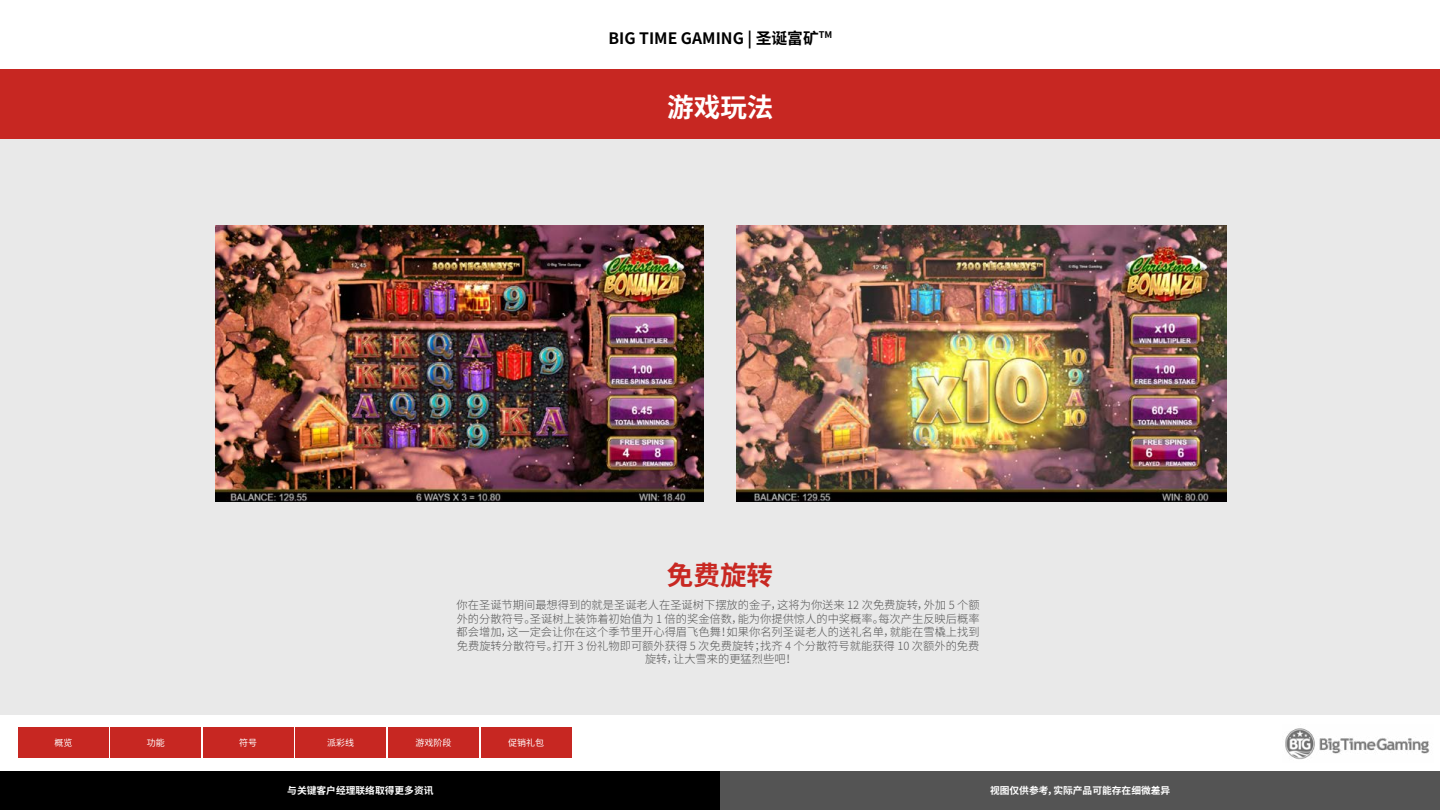
<style>
.page{position:relative;width:1440px;height:810px;background:#fff}
.page>*{position:absolute;margin:0;border:0;box-sizing:border-box;transform-origin:0 0}
.t1{font:700 26.55px "Noto Sans CJ Ktc";color:#fff}
.t2{font:700 26.55px "Noto Sans CJ Ktc";color:#c82822}
.t3{font:700 15.75px "Noto Sans CJ Ktc";color:#000}
.t4{font:300 11.25px/13.5px "Noto Sans CJ Ktc";color:#545454;text-align:center}
.t5{font:700 9.75px "Noto Sans CJ Ktc";color:#fff}
.t6{font:9px "Noto Sans CJ Ktc";color:#fff}
</style>
<div class="page">
<div style="left:0;top:70px;width:1440px;height:644px;background:#e8e8e8"></div>
<div style="left:0;top:69px;width:1440px;height:69px;background:#c72722"></div>
<img style="left:1285px;top:728px;width:145px;height:32px">
<div style="left:18px;top:728px;width:91px;height:30px;background:#c72722"></div>
<div style="left:111px;top:728px;width:90px;height:30px;background:#c72722"></div>
<div style="left:203px;top:728px;width:90px;height:30px;background:#c72722"></div>
<div style="left:296px;top:728px;width:90px;height:30px;background:#c72722"></div>
<div style="left:388px;top:728px;width:91px;height:30px;background:#c72722"></div>
<div style="left:481px;top:728px;width:90px;height:30px;background:#c72722"></div>
<img style="left:216px;top:225px;width:487px;height:276px">
<img style="left:737px;top:225px;width:490px;height:276px">
<div style="left:0;top:771px;width:720px;height:39px;background:#000"></div>
<div style="left:720px;top:771px;width:720px;height:39px;background:#545454"></div>
<h2 class="t3" style="left:608px;top:29px;width:225px">BIG TIME GAMING | 圣诞富矿<sup>TM</sup></h2>
<h1 class="t1" style="left:667px;top:92px;width:108px">游戏玩法</h1>
<h1 class="t2" style="left:667px;top:560px;width:108px">免费旋转</h1>
<p class="t4" style="left:457px;top:599px;width:525px">你在圣诞节期间最想得到的就是圣诞老人在圣诞树下摆放的金子，这将为你送来 12 次免费旋转，外加 5 个额外的分散符号。圣诞树上装饰着初始值为 1 倍的奖金倍数，能为你提供惊人的中奖概率。每次产生反映后概率都会增加，这一定会让你在这个季节里开心得眉飞色舞！如果你名列圣诞老人的送礼名单，就能在雪橇上找到免费旋转分散符号。打开 3 份礼物即可额外获得 5 次免费旋转；找齐 4 个分散符号就能获得 10 次额外的免费旋转，让大雪来的更猛烈些吧！</p>
<p class="t6" style="left:55px;top:738px;width:19px">概览</p>
<p class="t6" style="left:147px;top:738px;width:19px">功能</p>
<p class="t6" style="left:239px;top:738px;width:19px">符号</p>
<p class="t6" style="left:327px;top:738px;width:28px">派彩线</p>
<p class="t6" style="left:415px;top:738px;width:37px">游戏阶段</p>
<p class="t6" style="left:508px;top:738px;width:37px">促销礼包</p>
<p class="t5" style="left:287px;top:785px;width:148px">与关键客户经理联络取得更多资讯</p>
<p class="t5" style="left:990px;top:785px;width:182px">视图仅供参考，实际产品可能存在细微差异</p>
</div>
